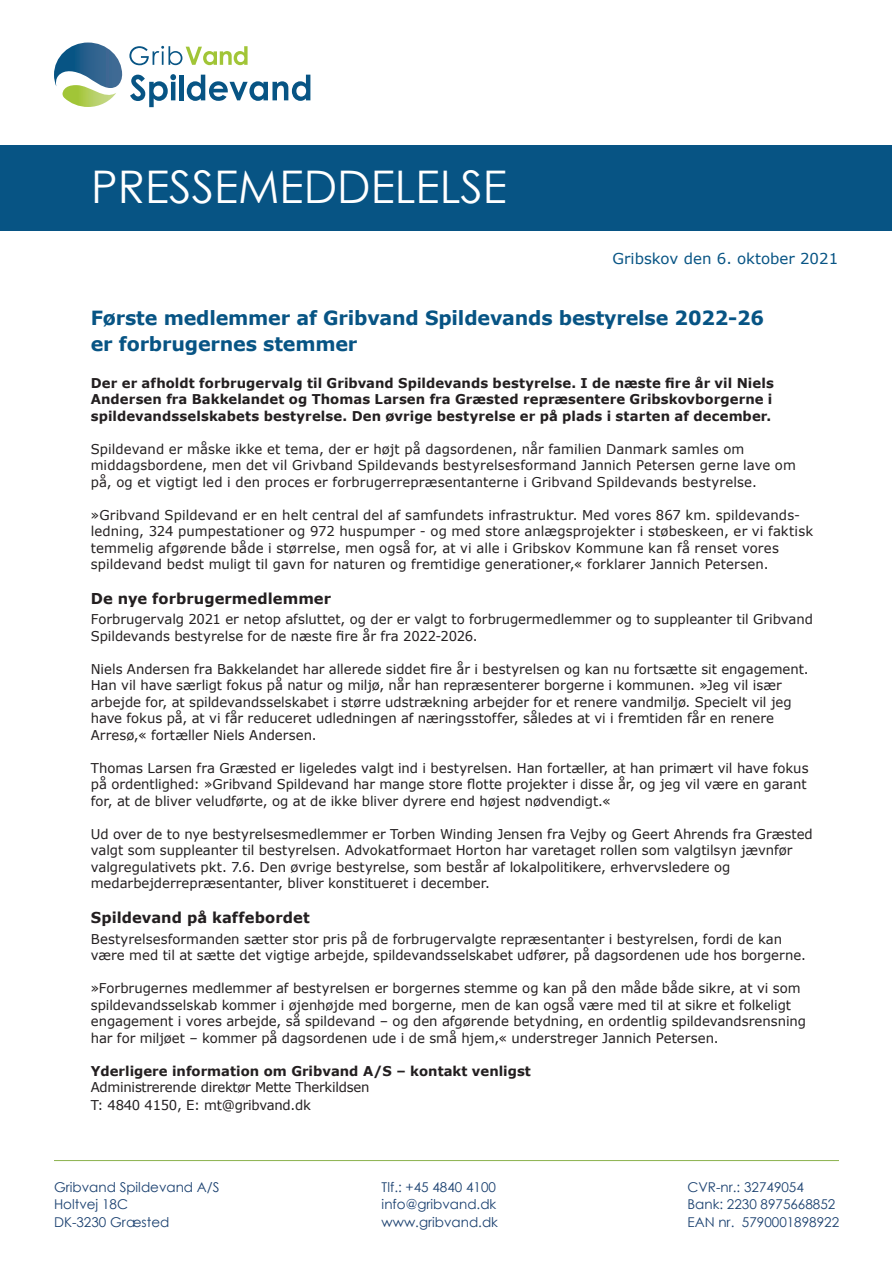
<style>
.page{position:relative;width:893px;height:1263px;background:#fff}
.page>*{position:absolute;margin:0;border:0;box-sizing:border-box;transform-origin:0 0}
.t1{font:45px "Century Gothic";color:#fff}
.t2{font:700 19.5px/25.5px "Verdana";letter-spacing:-.01em;color:#075484}
.t3{font:700 15px "Verdana";letter-spacing:.005em;color:#231f20}
.t4{font:15px "Verdana";color:#075484}
.t5{font:13.5px/16.5px "Verdana";color:#231f20}
.t6{font:700 13.5px/16.5px "Verdana";color:#231f20;text-align:justify}
.t7{font:13.5px/16.5px "Century Gothic";color:#1b4170}
.t8{font:13.5px/18px "Verdana";letter-spacing:-.02em;color:#231f20}
</style>
<div class="page">
<hr style="left:54px;top:1160px;width:785px;height:1px;background:#8cb24e">
<div style="left:1px;top:145px;width:891px;height:85px;background:#075484"></div>
<svg style="left:54px;top:43px;width:68px;height:64px"></svg>
<svg style="left:129px;top:46px;width:119px;height:19px"></svg>
<svg style="left:130px;top:74px;width:46px;height:33px"></svg>
<div style="left:179px;top:75px;width:5px;height:25px;background:#075484"></div>
<svg style="left:187px;top:75px;width:123px;height:26px"></svg>
<h1 class="t1" style="left:91px;top:155px;width:417px">PRESSEMEDDELELSE</h1>
<p class="t4" style="left:613px;top:248px;width:227px">Gribskov den 6. oktober 2021</p>
<h2 class="t2" style="left:91px;top:305px;width:675px">Første medlemmer af Gribvand Spildevands bestyrelse 2022-26 er forbrugernes stemmer</h2>
<p class="t6" style="left:91px;top:374px;width:684px">Der er afholdt forbrugervalg til Gribvand Spildevands bestyrelse. I de næste fire år vil Niels Andersen fra Bakkelandet og Thomas Larsen fra Græsted repræsentere Gribskovborgerne i spildevandsselskabets bestyrelse. Den øvrige bestyrelse er på plads i starten af december.</p>
<p class="t5" style="left:91px;top:440px;width:707px">Spildevand er måske ikke et tema, der er højt på dagsordenen, når familien Danmark samles om middagsbordene, men det vil Grivband Spildevands bestyrelsesformand Jannich Petersen gerne lave om på, og et vigtigt led i den proces er forbrugerrepræsentanterne i Gribvand Spildevands bestyrelse.</p>
<p class="t5" style="left:91px;top:506px;width:724px">»Gribvand Spildevand er en helt central del af samfundets infrastruktur. Med vores 867 km. spildevands&shy;ledning, 324 pumpestationer og 972 huspumper - og med store anlægsprojekter i støbeskeen, er vi faktisk temmelig afgørende både i størrelse, men også for, at vi alle i Gribskov Kommune kan få renset vores spildevand bedst muligt til gavn for naturen og fremtidige generationer,« forklarer Jannich Petersen.</p>
<p class="t3" style="left:91px;top:587px;width:242px">De nye forbrugermedlemmer</p>
<p class="t5" style="left:91px;top:611px;width:724px">Forbrugervalg 2021 er netop afsluttet, og der er valgt to forbrugermedlemmer og to suppleanter til Gribvand<br>Spildevands bestyrelse for de næste fire år fra 2022-2026.</p>
<p class="t5" style="left:91px;top:660px;width:719px">Niels Andersen fra Bakkelandet har allerede siddet fire år i bestyrelsen og kan nu fortsætte sit engagement.<br>Han vil have særligt fokus på natur og miljø, når han repræsenterer borgerne i kommunen. »Jeg vil især arbejde for, at spildevandsselskabet i større udstrækning arbejder for et renere vandmiljø. Specielt vil jeg have fokus på, at vi får reduceret udledningen af næringsstoffer, således at vi i fremtiden får en renere Arresø,« fortæller Niels Andersen.</p>
<p class="t5" style="left:91px;top:759px;width:719px">Thomas Larsen fra Græsted er ligeledes valgt ind i bestyrelsen. Han fortæller, at han primært vil have fokus på ordentlighed: »Gribvand Spildevand har mange store flotte projekter i disse år, og jeg vil være en garant for, at de bliver veludførte, og at de ikke bliver dyrere end højest nødvendigt.«</p>
<p class="t5" style="left:91px;top:825px;width:724px">Ud over de to nye bestyrelsesmedlemmer er Torben Winding Jensen fra Vejby og Geert Ahrends fra Græsted valgt som suppleanter til bestyrelsen. Advokatformaet Horton har varetaget rollen som valgtilsyn jævnfør valgregulativets pkt. 7.6. Den øvrige bestyrelse, som består af lokalpolitikere, erhvervsledere og medarbejderrepræsentanter, bliver konstitueret i december.</p>
<p class="t3" style="left:91px;top:907px;width:221px">Spildevand på kaffebordet</p>
<p class="t5" style="left:91px;top:930px;width:717px">Bestyrelsesformanden sætter stor pris på de forbrugervalgte repræsentanter i bestyrelsen, fordi de kan være med til at sætte det vigtige arbejde, spildevandsselskabet udfører, på dagsordenen ude hos borgerne.</p>
<p class="t5" style="left:91px;top:980px;width:717px">»Forbrugernes medlemmer af bestyrelsen er borgernes stemme og kan på den måde både sikre, at vi som spildevandsselskab kommer i øjenhøjde med borgerne, men de kan også være med til at sikre et folkeligt engagement i vores arbejde, så spildevand – og den afgørende betydning, en ordentlig spildevandsrensning har for miljøet – kommer på dagsordenen ude i de små hjem,« understreger Jannich Petersen.</p>
<p class="t6" style="left:91px;top:1062px;width:442px">Yderligere information om Gribvand A/S – kontakt venligst</p>
<p class="t8" style="left:91px;top:1078px;width:280px">Administrerende direktør Mette Therkildsen<br>T: 4840 4150, E: mt@gribvand.dk</p>
<p class="t7" style="left:54px;top:1179px;width:167px">Gribvand Spildevand A/S<br>Holtvej 18C</p>
<p class="t7" style="left:54px;top:1213px;width:117px">DK-3230 Græsted</p>
<p class="t7" style="left:382px;top:1179px;width:116px">Tlf.: +45 4840 4100 info@gribvand.dk</p>
<p class="t7" style="left:382px;top:1213px;width:118px">www.gribvand.dk</p>
<p class="t7" style="left:687px;top:1179px;width:149px">CVR-nr.: 32749054<br>Bank: 2230 8975668852</p>
<p class="t7" style="left:687px;top:1213px;width:153px">EAN nr. 5790001898922</p>
</div>
